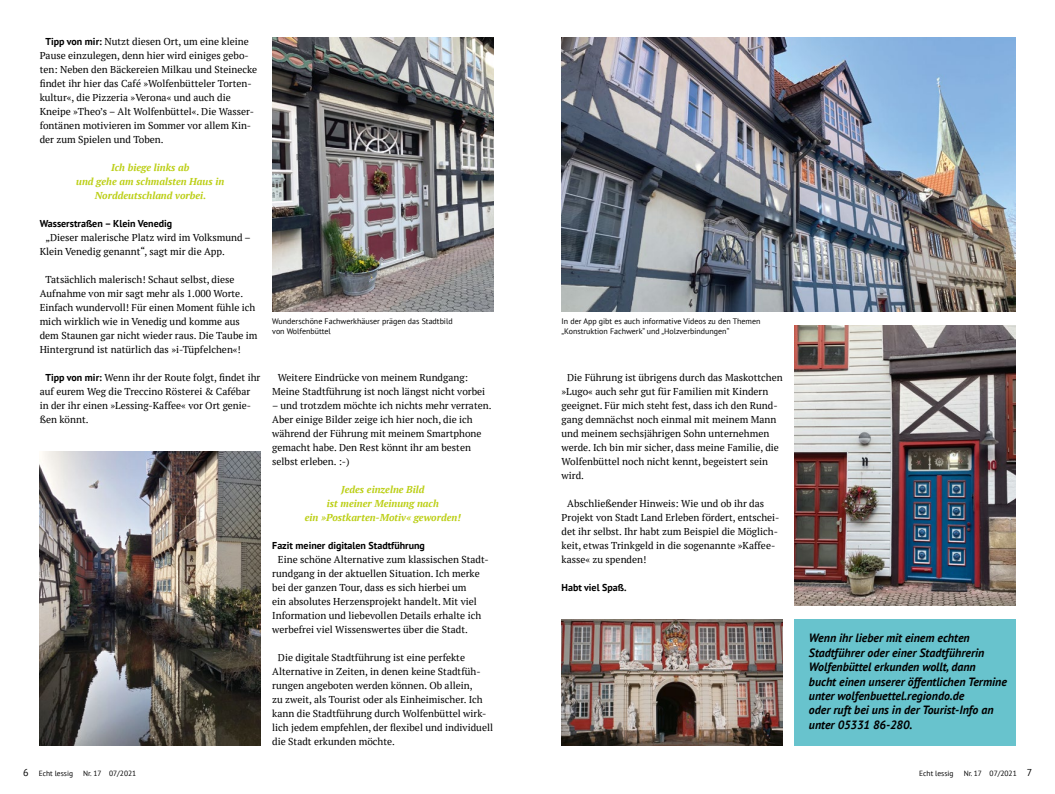
<style>
.page{position:relative;width:1055px;height:794px;background:#fff}
.page>*{position:absolute;margin:0;border:0;box-sizing:border-box;transform-origin:0 0}
.t1{font:italic 700 12px/14.4px "PT Sans";color:#000}
.t2{font:10px/14px "PT Serif";color:#000}
.t3{font:italic 700 10px/14px "PT Serif";color:#bccf16;text-align:center}
.t4{font:700 10px "PT Sans";color:#000}
.t5{font:10px "PT Sans";color:#000}
.t6{font:8px/9.6px "PT Sans";color:#000}
.t7{font:7.5px "PT Sans";color:#000}
.s1{font-family:"PT Sans";font-weight:700}
.s2{font-size:10px}
</style>
<div class="page">
<div style="left:794px;top:619px;width:221px;height:126px;background:#68c3cd"></div>
<img style="left:40px;top:451px;width:221px;height:294px">
<img style="left:272px;top:37px;width:221px;height:274px">
<img style="left:561px;top:37px;width:454px;height:274px">
<img style="left:561px;top:619px;width:221px;height:126px">
<img style="left:794px;top:325px;width:221px;height:280px">
<p class="t2" style="left:40px;top:34px;width:219px;text-indent:6px"><span class="s1">Tipp von mir:</span> Nutzt diesen Ort, um eine kleine Pause einzulegen, denn hier wird einiges gebo&shy;ten: Neben den Bäckereien Milkau und Steinecke findet ihr hier das Café »Wolfenbütteler Torten&shy;kultur«, die Pizzeria »Verona« und auch die Kneipe »Theo’s – Alt Wolfenbüttel«. Die Wasser&shy;fontänen motivieren im Sommer vor allem Kin&shy;der zum Spielen und Toben.</p>
<p class="t3" style="left:76px;top:160px;width:150px">Ich biege links ab<br>und gehe am schmalsten Haus in<br>Norddeutschland vorbei.</p>
<p class="t4" style="left:40px;top:217px;width:134px">Wasserstraßen – Klein Venedig</p>
<p class="t2" style="left:40px;top:230px;width:213px;text-indent:6px">„Dieser malerische Platz wird im Volksmund –<br>Klein Venedig genannt“, sagt mir die App.</p>
<p class="t2" style="left:40px;top:272px;width:219px;text-indent:6px">Tatsächlich malerisch! Schaut selbst, diese Aufnahme von mir sagt mehr als 1.000 Worte.<br>Einfach wundervoll! Für einen Moment fühle ich mich wirklich wie in Venedig und komme aus dem Staunen gar nicht wieder raus. Die Taube im Hintergrund ist natürlich das »i-Tüpfelchen«!</p>
<p class="t2" style="left:40px;top:370px;width:222px;text-indent:6px"><span class="s1">Tipp von mir:</span> Wenn ihr der Route folgt, findet ihr auf eurem Weg die Treccino Rösterei &amp; Cafébar in der ihr einen »Lessing-Kaffee« vor Ort genie&shy;ßen könnt.</p>
<p class="t2" style="left:272px;top:370px;width:214px;text-indent:6px">Weitere Eindrücke von meinem Rundgang:<br>Meine Stadtführung ist noch längst nicht vorbei</p>
<p class="t6" style="left:272px;top:316px;width:182px">Wunderschöne Fachwerkhäuser prägen das Stadtbild von Wolfenbüttel</p>
<p class="t2" style="left:272px;top:398px;width:221px">– und trotzdem möchte ich nichts mehr verraten.<br>Aber einige Bilder zeige ich hier noch, die ich während der Führung mit meinem Smartphone gemacht habe. Den Rest könnt ihr am besten selbst erleben. :-)</p>
<p class="t3" style="left:305px;top:482px;width:158px">Jedes einzelne Bild<br>ist meiner Meinung nach<br>ein »Postkarten-Motiv« geworden!</p>
<p class="t4" style="left:272px;top:539px;width:154px">Fazit meiner digitalen Stadtführung</p>
<p class="t2" style="left:272px;top:552px;width:218px;text-indent:6px">Eine schöne Alternative zum klassischen Stadt&shy;rundgang in der aktuellen Situation. Ich merke bei der ganzen Tour, dass es sich hierbei um<br>ein absolutes Herzensprojekt handelt. Mit viel Information und liebevollen Details erhalte ich werbefrei viel Wissenswertes über die Stadt.</p>
<p class="t2" style="left:272px;top:650px;width:222px;text-indent:6px">Die digitale Stadtführung ist eine perfekte Alternative in Zeiten, in denen keine Stadtfüh&shy;rungen angeboten werden können. Ob allein,<br>zu zweit, als Tourist oder als Einheimischer. Ich kann die Stadtführung durch Wolfenbüttel wirk&shy;lich jedem empfehlen, der flexibel und individuell die Stadt erkunden möchte.</p>
<p class="t6" style="left:561px;top:316px;width:200px">In der App gibt es auch informative Videos zu den Themen „Konstruktion Fachwerk“ und „Holzverbindungen“</p>
<p class="t2" style="left:561px;top:370px;width:223px;text-indent:6px">Die Führung ist übrigens durch das Maskottchen »Lugo« auch sehr gut für Familien mit Kindern geeignet. Für mich steht fest, dass ich den Rund&shy;gang demnächst noch einmal mit meinem Mann und meinem sechsjährigen Sohn unternehmen werde. Ich bin mir sicher, dass meine Familie, die Wolfenbüttel noch nicht kennt, begeistert sein wird.</p>
<p class="t2" style="left:561px;top:496px;width:219px;text-indent:6px">Abschließender Hinweis: Wie und ob ihr das Projekt von Stadt Land Erleben fördert, entschei&shy;det ihr selbst. Ihr habt zum Beispiel die Möglich&shy;keit, etwas Trinkgeld in die sogenannte »Kaffee&shy;kasse« zu spenden!</p>
<p class="t4" style="left:561px;top:581px;width:67px">Habt viel Spaß.</p>
<p class="t1" style="left:809px;top:630px;width:199px">Wenn ihr lieber mit einem echten Stadtführer oder einer Stadtführerin Wolfenbüttel erkunden wollt, dann<br>bucht einen unserer öffentlichen Termine unter wolfenbuettel.regiondo.de<br>oder ruft bei uns in der Tourist-Info an unter 05331 86-280.</p>
<p class="t5" style="left:23px;top:765px;width:7px">6</p>
<p class="t7" style="left:39px;top:768px;width:36px">Echt lessig</p>
<p class="t7" style="left:83px;top:768px;width:55px">Nr. 17 07/2021</p>
<p class="t7" style="left:919px;top:768px;width:36px">Echt lessig</p>
<p class="t7" style="left:963px;top:768px;width:70px">Nr. 17 07/2021 <span class="s2">7</span></p>
</div>
